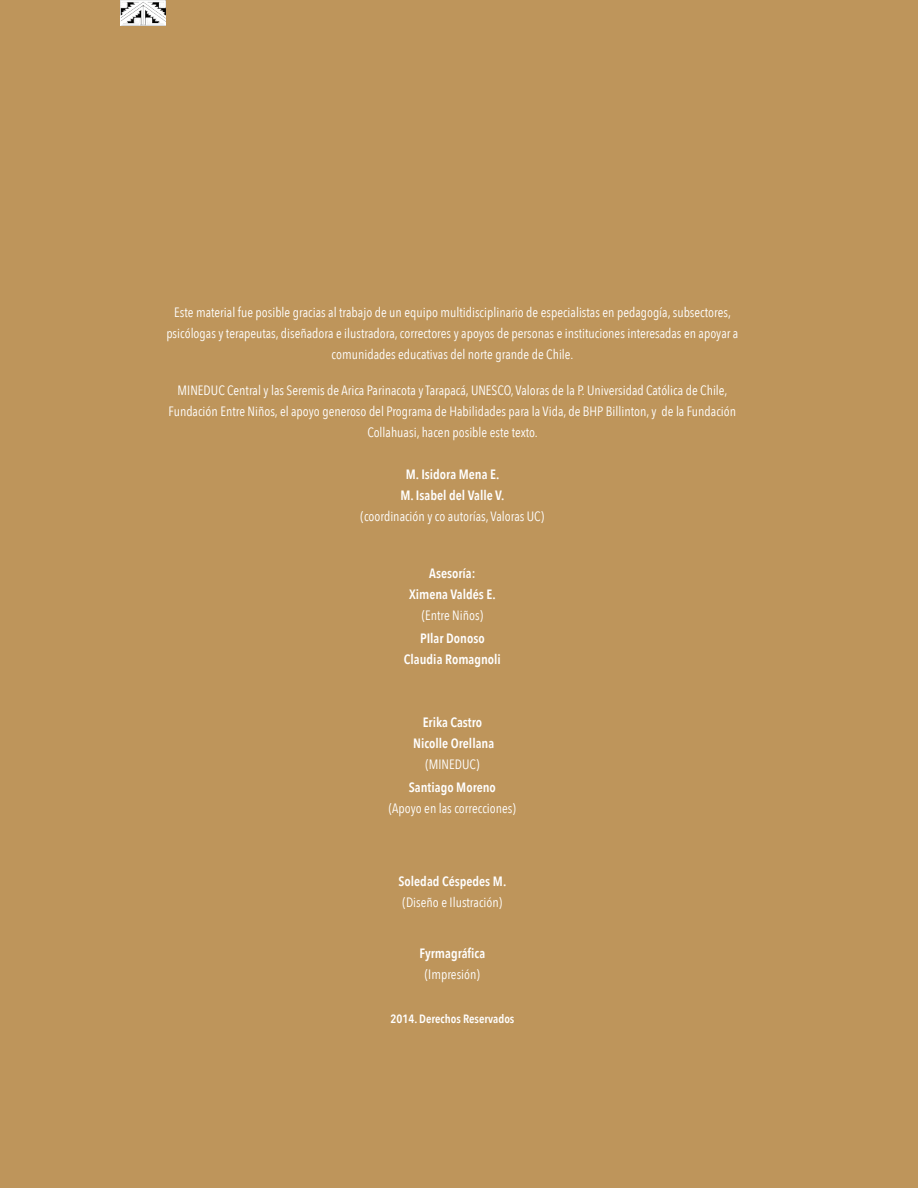
<style>
.page{position:relative;width:918px;height:1188px;background:#be955b}
.page>*{position:absolute;margin:0;border:0;box-sizing:border-box;transform-origin:0 0}
.t1{font:13.5px/21px "Avenir Next Condensed";color:#fff;text-align:center}
.t2{font:600 13.5px/21px "Avenir Next Condensed";color:#fff;text-align:center}
.t3{font:600 12px "Avenir Next Condensed";color:#fff}
</style>
<div class="page">
<svg style="left:121px;top:0;width:45px;height:25px"></svg>
<img style="left:121px;top:0;width:44px;height:16px">
<p class="t1" style="left:166px;top:301px;width:574px">Este material fue posible gracias al trabajo de un equipo multidisciplinario de especialistas en pedagogía, subsectores, psicólogas y terapeutas, diseñadora e ilustradora, correctores y apoyos de personas e instituciones interesadas en apoyar a comunidades educativas del norte grande de Chile.</p>
<p class="t1" style="left:169px;top:379px;width:569px">MINEDUC Central y las Seremis de Arica Parinacota y Tarapacá, UNESCO, Valoras de la P. Universidad Católica de Chile,<br>Fundación Entre Niños, el apoyo generoso del Programa de Habilidades para la Vida, de BHP Billinton, y de la Fundación<br>Collahuasi, hacen posible este texto.</p>
<p class="t2" style="left:400px;top:464px;width:106px">M. Isidora Mena E.<br>M. Isabel del Valle V.</p>
<p class="t1" style="left:361px;top:505px;width:185px">(coordinación y co autorías, Valoras UC)</p>
<p class="t2" style="left:409px;top:563px;width:88px">Asesoría:<br>Ximena Valdés E.</p>
<p class="t1" style="left:422px;top:604px;width:63px">(Entre Niños)</p>
<p class="t2" style="left:404px;top:627px;width:99px">PIlar Donoso<br>Claudia Romagnoli</p>
<p class="t2" style="left:413px;top:712px;width:83px">Erika Castro<br>Nicolle Orellana</p>
<p class="t1" style="left:425px;top:753px;width:55px">(MINEDUC)</p>
<p class="t2" style="left:409px;top:776px;width:89px">Santiago Moreno</p>
<p class="t1" style="left:389px;top:797px;width:128px">(Apoyo en las correcciones)</p>
<p class="t2" style="left:399px;top:871px;width:109px">Soledad Céspedes M.</p>
<p class="t1" style="left:403px;top:891px;width:101px">(Diseño e Ilustración)</p>
<p class="t2" style="left:420px;top:943px;width:67px">Fyrmagráfica</p>
<p class="t1" style="left:425px;top:963px;width:56px">(Impresión)</p>
<p class="t3" style="left:390px;top:1009px;width:126px">2014. Derechos Reservados</p>
</div>
